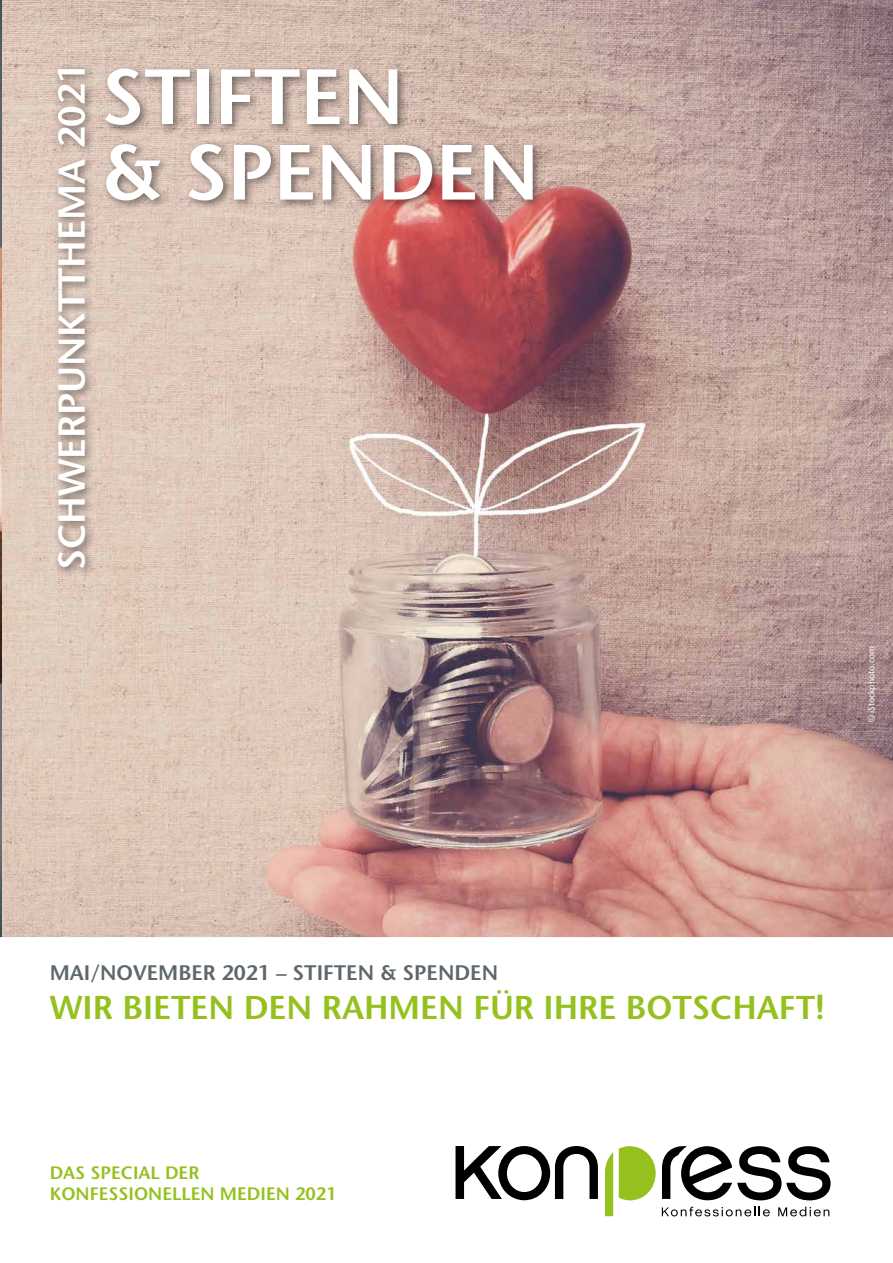
<style>
.page{position:relative;width:893px;height:1263px;background:#fff}
.page>*{position:absolute;margin:0;border:0;box-sizing:border-box;transform-origin:0 0}
.t1{font:600 78px/75.6px "Stone Sans";color:#fff}
.t2{font:600 37.5px "Stone Sans";color:#fff}
.t3{font:600 33px "Stone Sans";color:#95c11f}
.t4{font:600 21px "Stone Sans";color:#5e676c}
.t5{font:600 18px "Stone Sans";color:#95c11f}
.t6{font:9px "Stone Sans";letter-spacing:-.01em;color:#fff}
.s1{font-family:"Helvetica";font-weight:300}
</style>
<div class="page">
<img style="left:0;top:0;width:893px;height:937px">
<div style="left:101px;top:63px;width:307px;height:73px;background:#000;opacity:.5"></div>
<div style="left:101px;top:139px;width:442px;height:73px;background:#000;opacity:.5"></div>
<div style="left:52px;top:63px;width:44px;height:515px;background:#000;opacity:.5"></div>
<svg style="left:619px;top:1146px;width:37px;height:54px;background:#a6cb43"></svg>
<svg style="left:605px;top:1152px;width:8px;height:64px"></svg>
<svg style="left:456px;top:1146px;width:142px;height:54px"></svg>
<svg style="left:662px;top:1146px;width:169px;height:54px"></svg>
<svg style="left:662px;top:1206px;width:108px;height:10px"></svg>
<svg style="left:778px;top:1206px;width:51px;height:10px"></svg>
<h2 class="t2" style="left:49px;top:570px;width:509px;rotate:-90deg">SCHWERPUNKTTHEMA 2021</h2>
<h1 class="t1" style="left:101px;top:58px;width:178px">STIFTEN<br>&amp; SPENDEN</h1>
<p class="t6" style="left:866px;top:722px;width:78px;rotate:-90deg"><span class="s1">©</span> iStockphoto.com</p>
<p class="t4" style="left:50px;top:959px;width:82px">MAI/NOVEMBER</p>
<p class="t4" style="left:222px;top:959px;width:84px">2021 – STIFTEN</p>
<p class="t4" style="left:380px;top:959px;width:37px">&amp; SPENDEN</p>
<h3 class="t3" style="left:50px;top:987px;width:777px">WIR BIETEN DEN RAHMEN FÜR IHRE BOTSCHAFT!</h3>
<p class="t5" style="left:50px;top:1161px;width:62px">DAS SPECIAL</p>
<p class="t5" style="left:165px;top:1161px;width:36px">DER</p>
<p class="t5" style="left:50px;top:1182px;width:12px">KONFESSIONELLE</p>
<p class="t5" style="left:201px;top:1182px;width:32px">N MEDIEN</p>
<p class="t5" style="left:295px;top:1182px;width:43px">2021</p>
</div>
